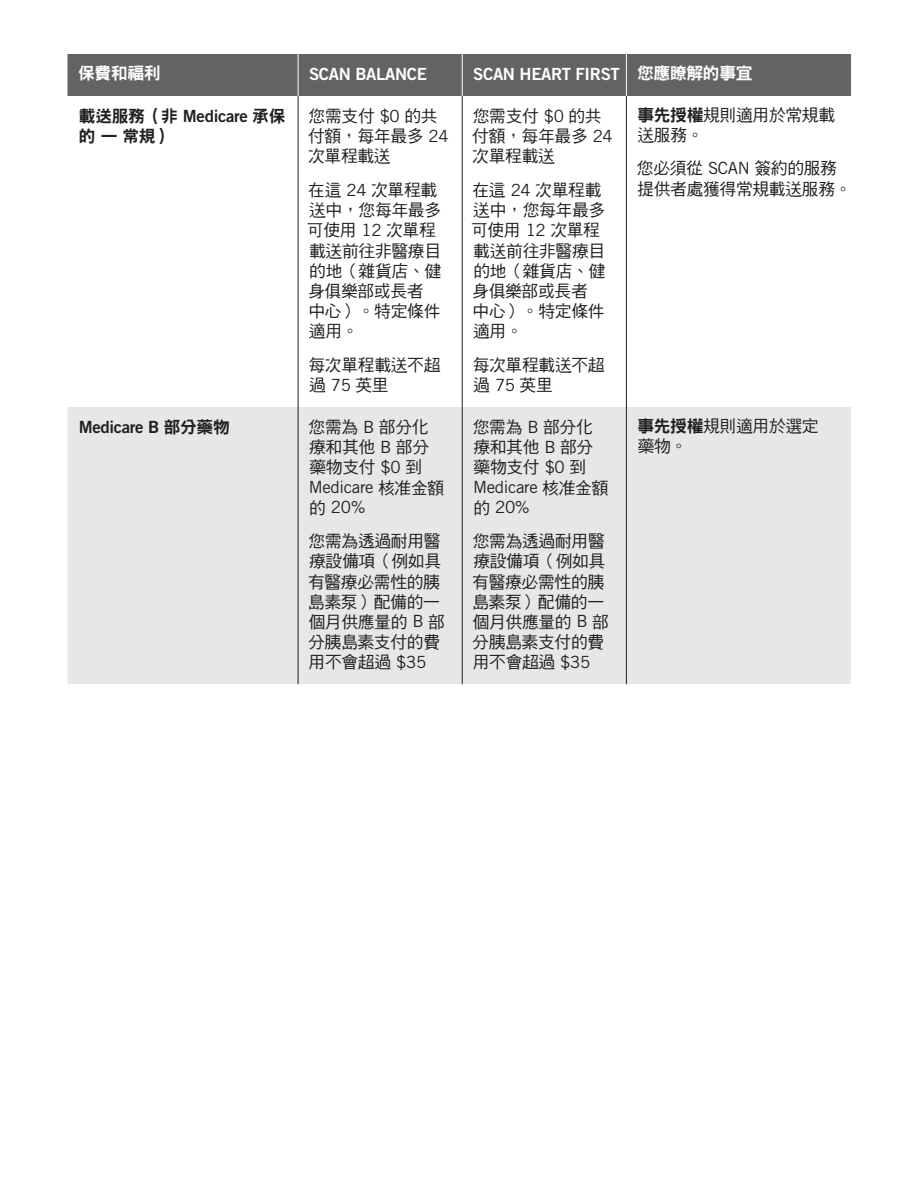
<style>
.page{position:relative;width:918px;height:1188px;background:#fff}
.page>*{position:absolute;margin:0;border:0;box-sizing:border-box;transform-origin:0 0}
.BODY{font:16.8px/20.1px "DF Hei Std W5";letter-spacing:-.02em;color:#231f20}
.t1{font:16.8px "Trade Gothic LT Std Bd 2";letter-spacing:-.02em;color:#fff}
.BODY-2{font:16.8px/20.1px "DF Hei Std W9";letter-spacing:-.02em;color:#231f20}
.BODY-3{font:16.8px "Trade Gothic LT Std Bd 2";letter-spacing:-.02em;color:#231f20}
.t2{font:16.8px "DF Hei Std W9";letter-spacing:-.02em;color:#fff}
.s1{font-family:"Trade Gothic LT Std Bd 2"}
.s2{font-family:"Trade Gothic LT Std"}
.s3{font-family:"DF Hei Std W9"}
</style>
<div class="page">
<div style="left:68px;top:54px;width:783px;height:42px;background:#636366"></div>
<div style="left:68px;top:407px;width:783px;height:277px;background:#e6e7e9"></div>
<hr style="left:298px;top:96px;width:1px;height:311px;background:#231f20">
<hr style="left:462px;top:96px;width:1px;height:311px;background:#231f20">
<hr style="left:626px;top:96px;width:1px;height:311px;background:#231f20">
<hr style="left:298px;top:407px;width:1px;height:277px;background:#231f20">
<hr style="left:462px;top:407px;width:1px;height:277px;background:#231f20">
<hr style="left:626px;top:407px;width:1px;height:277px;background:#231f20">
<hr style="left:298px;top:54px;width:1px;height:42px;background:#fff">
<hr style="left:462px;top:54px;width:1px;height:42px;background:#fff">
<hr style="left:626px;top:54px;width:1px;height:42px;background:#fff">
<p class="t2" style="left:78px;top:64px;width:84px">保費和福利</p>
<p class="t1" style="left:309px;top:63px;width:120px">SCAN BALANCE</p>
<p class="t1" style="left:473px;top:63px;width:148px">SCAN HEART FIRST</p>
<p class="t2" style="left:637px;top:64px;width:117px">您應瞭解的事宜</p>
<p class="BODY-2" style="left:79px;top:106px;width:208px">載送服務（非 <span class="s1">Medicare</span> 承保的 — 常規）</p>
<p class="BODY" style="left:308px;top:106px;width:142px">您需支付 <span class="s2">$0</span> 的共付額，每年最多 <span class="s2">24</span>次單程載送</p>
<p class="BODY" style="left:307px;top:180px;width:136px">在這 <span class="s2">24</span> 次單程載送中，您每年最多可使用 <span class="s2">12</span> 次單程載送前往非醫療目的地（雜貨店、健身俱樂部或長者中心）。特定條件適用。</p>
<p class="BODY" style="left:309px;top:355px;width:134px">每次單程載送不超過 <span class="s2">75</span> 英里</p>
<p class="BODY" style="left:637px;top:104px;width:199px"><span class="s3">事先授權</span>規則適用於常規載送服務。</p>
<p class="BODY" style="left:637px;top:158px;width:216px">您必須從 <span class="s2">SCAN</span> 簽約的服務提供者處獲得常規載送服務。</p>
<p class="BODY" style="left:472px;top:106px;width:142px">您需支付 <span class="s2">$0</span> 的共付額，每年最多 <span class="s2">24</span>次單程載送</p>
<p class="BODY" style="left:471px;top:180px;width:136px">在這 <span class="s2">24</span> 次單程載送中，您每年最多可使用 <span class="s2">12</span> 次單程載送前往非醫療目的地（雜貨店、健身俱樂部或長者中心）。特定條件適用。</p>
<p class="BODY" style="left:473px;top:355px;width:134px">每次單程載送不超過 <span class="s2">75</span> 英里</p>
<p class="BODY-3" style="left:79px;top:416px;width:153px">Medicare B <span class="s3">部分藥物</span></p>
<p class="BODY" style="left:309px;top:417px;width:137px">您需為 <span class="s2">B</span> 部分化療和其他 <span class="s2">B</span> 部分藥物支付 <span class="s2">$0</span> 到<br><span class="s2">Medicare</span> 核准金額的 <span class="s2">20%</span></p>
<p class="BODY" style="left:308px;top:531px;width:139px">您需為透過耐用醫療設備項（例如具有醫療必需性的胰島素泵）配備的一個月供應量的 <span class="s2">B</span> 部分胰島素支付的費用不會超過 <span class="s2">$35</span></p>
<p class="BODY" style="left:473px;top:417px;width:137px">您需為 <span class="s2">B</span> 部分化療和其他 <span class="s2">B</span> 部分藥物支付 <span class="s2">$0</span> 到<br><span class="s2">Medicare</span> 核准金額的 <span class="s2">20%</span></p>
<p class="BODY" style="left:472px;top:531px;width:139px">您需為透過耐用醫療設備項（例如具有醫療必需性的胰島素泵）配備的一個月供應量的 <span class="s2">B</span> 部分胰島素支付的費用不會超過 <span class="s2">$35</span></p>
<p class="BODY" style="left:637px;top:415px;width:183px"><span class="s3">事先授權</span>規則適用於選定藥物。</p>
</div>
